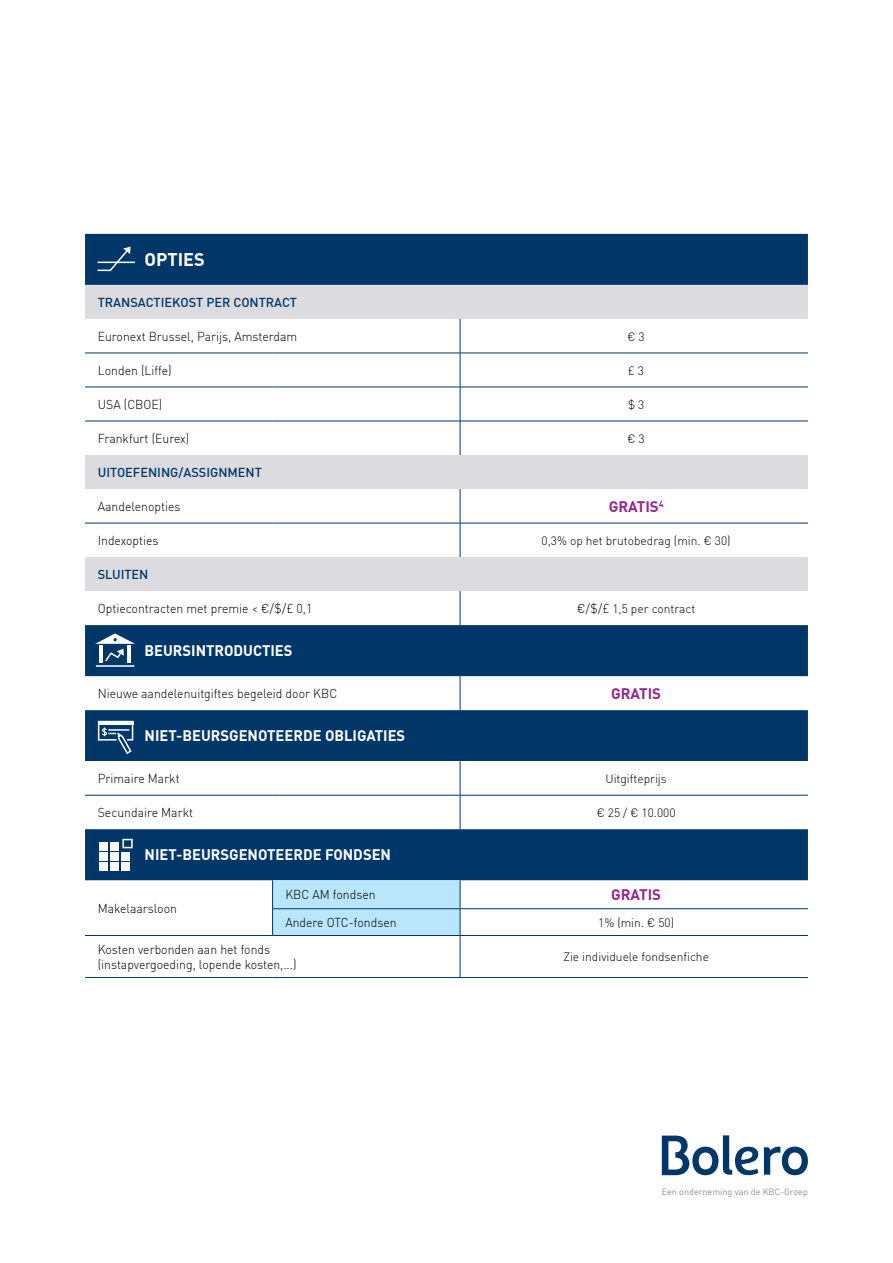
<style>
.page{position:relative;width:893px;height:1263px;background:#fff}
.page>*{position:absolute;margin:0;border:0;box-sizing:border-box;transform-origin:0 0}
.t1{font:700 18px "DIN Offc";color:#fff}
.t2{font:700 15px "DIN Offc";color:#fff}
.t3{font:700 15px "DIN Offc";color:#92278f}
.t4{font:300 12.75px/15.3px "DIN Offc";color:#000;scale:.96 1}
.t5{font:500 12.75px "DIN Offc";color:#003768}
.t6{font:300 12px "DIN Offc";color:#000}
.t7{font:9px "DIN Offc";color:#8b8f9e}
.s1{font-size:12.75px}
</style>
<div class="page">
<svg style="left:764px;top:1146px;width:44px;height:29px"></svg>
<svg style="left:662px;top:1135px;width:96px;height:40px"></svg>
<svg style="left:85px;top:234px;width:723px;height:646px;fill:#003768"></svg>
<svg style="left:85px;top:285px;width:723px;height:306px"></svg>
<div style="left:85px;top:761px;width:375px;height:34px;background:#fff"></div>
<div style="left:460px;top:761px;width:348px;height:34px;background:#fff"></div>
<hr style="left:85px;top:421px;width:188px;height:1px;background:#003768">
<hr style="left:273px;top:421px;width:187px;height:1px;background:#003768">
<hr style="left:460px;top:421px;width:348px;height:1px;background:#003768">
<hr style="left:85px;top:523px;width:188px;height:1px;background:#003768">
<hr style="left:273px;top:523px;width:187px;height:1px;background:#003768">
<hr style="left:460px;top:523px;width:348px;height:1px;background:#003768">
<hr style="left:85px;top:387px;width:188px;height:1px;background:#003768">
<hr style="left:273px;top:387px;width:187px;height:1px;background:#003768">
<hr style="left:460px;top:387px;width:348px;height:1px;background:#003768">
<hr style="left:85px;top:795px;width:188px;height:1px;background:#003768">
<hr style="left:273px;top:795px;width:187px;height:1px;background:#003768">
<hr style="left:460px;top:795px;width:348px;height:1px;background:#003768">
<hr style="left:460px;top:977px;width:348px;height:1px;background:#003768">
<hr style="left:460px;top:319px;width:1px;height:34px;background:#003768">
<hr style="left:460px;top:387px;width:1px;height:34px;background:#003768">
<hr style="left:460px;top:421px;width:1px;height:34px;background:#003768">
<hr style="left:460px;top:489px;width:1px;height:34px;background:#003768">
<hr style="left:460px;top:523px;width:1px;height:34px;background:#003768">
<hr style="left:460px;top:591px;width:1px;height:34px;background:#003768">
<hr style="left:460px;top:795px;width:1px;height:34px;background:#003768">
<hr style="left:85px;top:353px;width:188px;height:1px;background:#003768">
<hr style="left:273px;top:353px;width:187px;height:1px;background:#003768">
<hr style="left:460px;top:353px;width:348px;height:1px;background:#003768">
<hr style="left:460px;top:353px;width:1px;height:34px;background:#003768">
<hr style="left:460px;top:676px;width:1px;height:34px;background:#003768">
<svg style="left:272px;top:880px;width:189px;height:55px;background:#b3e0f5"></svg>
<hr style="left:460px;top:761px;width:1px;height:34px;background:#003768">
<hr style="left:460px;top:908px;width:348px;height:1px;background:#003768">
<hr style="left:460px;top:935px;width:348px;height:1px;background:#003768">
<hr style="left:85px;top:935px;width:188px;height:1px;background:#003768">
<hr style="left:273px;top:935px;width:187px;height:1px;background:#003768">
<hr style="left:460px;top:936px;width:1px;height:41px;background:#003768">
<hr style="left:85px;top:977px;width:188px;height:1px;background:#003768">
<hr style="left:273px;top:977px;width:187px;height:1px;background:#003768">
<hr style="left:98px;top:262px;width:37px;height:1px;background:#fff">
<svg style="left:96px;top:247px;width:35px;height:25px"></svg>
<hr style="left:96px;top:665px;width:38px;height:2px;background:#fff">
<svg style="left:95px;top:633px;width:40px;height:30px"></svg>
<svg style="left:97px;top:720px;width:37px;height:35px"></svg>
<hr style="left:108px;top:729px;width:21px;height:2px;background:#fff">
<div style="left:99px;top:863px;width:8px;height:8px;background:#fff"></div>
<div style="left:110px;top:863px;width:8px;height:8px;background:#fff"></div>
<div style="left:121px;top:863px;width:9px;height:8px;background:#fff"></div>
<div style="left:121px;top:853px;width:9px;height:8px;background:#fff"></div>
<div style="left:110px;top:853px;width:8px;height:8px;background:#fff"></div>
<div style="left:99px;top:853px;width:8px;height:8px;background:#fff"></div>
<div style="left:99px;top:842px;width:8px;height:8px;background:#fff"></div>
<div style="left:110px;top:842px;width:8px;height:8px;background:#fff"></div>
<div style="left:122px;top:839px;width:11px;height:9px;border:2px solid #fff"></div>
<h1 class="t1" style="left:145px;top:248px;width:62px">OPTIES</h1>
<p class="t5" style="left:98px;top:294px;width:201px">TRANSACTIEKOST PER CONTRACT</p>
<p class="t4" style="left:98px;top:328px;width:209px">Euronext Brussel, Parijs, Amsterdam</p>
<p class="t6" style="left:627px;top:329px;width:19px">€ 3</p>
<p class="t4" style="left:98px;top:362px;width:78px">Londen (Liffe)</p>
<p class="t6" style="left:628px;top:363px;width:17px">£ 3</p>
<p class="t4" style="left:98px;top:396px;width:69px">USA (CBOE)</p>
<p class="t6" style="left:628px;top:397px;width:18px">$ 3</p>
<p class="t4" style="left:98px;top:430px;width:97px">Frankfurt (Eurex)</p>
<p class="t6" style="left:627px;top:431px;width:19px">€ 3</p>
<p class="t5" style="left:98px;top:464px;width:166px">UITOEFENING/ASSIGNMENT</p>
<p class="t4" style="left:98px;top:498px;width:88px">Aandelenopties</p>
<p class="t3" style="left:609px;top:496px;width:56px">GRATIS<sup>4</sup></p>
<p class="t4" style="left:98px;top:533px;width:65px">Indexopties</p>
<p class="t6" style="left:542px;top:533px;width:191px">0,3% op het brutobedrag (min. € 30)</p>
<p class="t5" style="left:98px;top:566px;width:52px">SLUITEN</p>
<p class="t4" style="left:98px;top:601px;width:225px">Optiecontracten met premie &lt; €/$/£ 0,1</p>
<p class="t6" style="left:577px;top:601px;width:120px"><span class="s1">€/$/£</span> 1,5 per contract</p>
<p class="t2" style="left:145px;top:641px;width:149px">BEURSINTRODUCTIES</p>
<p class="t4" style="left:98px;top:686px;width:251px">Nieuwe aandelenuitgiftes begeleid door KBC</p>
<p class="t3" style="left:611px;top:684px;width:52px">GRATIS</p>
<p class="t2" style="left:145px;top:726px;width:262px">NIET-BEURSGENOTEERDE OBLIGATIES</p>
<p class="t4" style="left:98px;top:771px;width:87px">Primaire Markt</p>
<p class="t6" style="left:605px;top:771px;width:63px">Uitgifteprijs</p>
<p class="t4" style="left:98px;top:805px;width:101px">Secundaire Markt</p>
<p class="t6" style="left:597px;top:805px;width:80px">€ 25 / € 10.000</p>
<p class="t2" style="left:145px;top:845px;width:248px">NIET-BEURSGENOTEERDE FONDSEN</p>
<p class="t4" style="left:285px;top:887px;width:96px">KBC AM fondsen</p>
<p class="t3" style="left:611px;top:885px;width:52px">GRATIS</p>
<p class="t4" style="left:285px;top:915px;width:117px">Andere OTC-fondsen</p>
<p class="t6" style="left:598px;top:915px;width:77px">1% (min. € 50)</p>
<p class="t4" style="left:98px;top:941px;width:209px">Kosten verbonden aan het fonds (instapvergoeding, lopende kosten,...)</p>
<p class="t6" style="left:563px;top:949px;width:147px">Zie individuele fondsenfiche</p>
<p class="t4" style="left:98px;top:900px;width:84px">Makelaarsloon</p>
<p class="t7" style="left:662px;top:1186px;width:148px">Een onderneming van de KBC-Groep</p>
</div>
